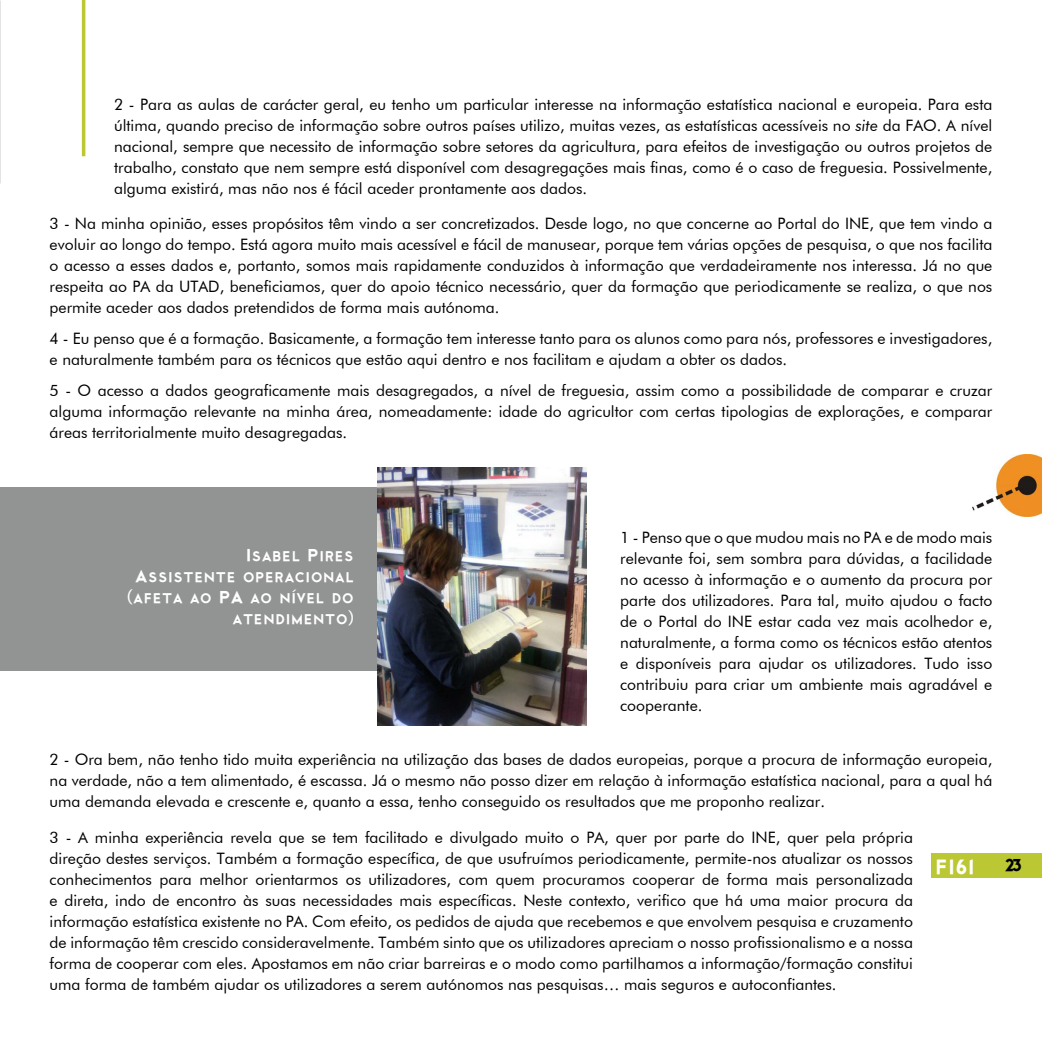
<style>
.page{position:relative;width:1042px;height:1042px;background:#fff}
.page>*{position:absolute;margin:0;border:0;box-sizing:border-box;transform-origin:0 0}
.t1{font:21px "Cityof";color:#fff}
.t2{font:17.5px/21px "Cityof";color:#fff;text-align:right}
.t3{font:17.5px "Cityof";color:#000}
.t4{font:15.75px/21px "Futura BT";color:#000;text-align:justify}
.s1{font-style:italic}
</style>
<div class="page">
<div style="left:932px;top:853px;width:110px;height:25px;background:#bbc733"></div>
<hr style="left:82px;top:0;width:3px;height:156px;background:#bbc733">
<div style="left:0;top:487px;width:518px;height:184px;background:#929493"></div>
<img style="left:972px;top:455px;width:70px;height:61px">
<img style="left:377px;top:467px;width:210px;height:258px">
<p class="t4" style="left:114px;top:93px;width:880px">2 - Para as aulas de carácter geral, eu tenho um particular interesse na informação estatística nacional e europeia. Para esta última, quando preciso de informação sobre outros países utilizo, muitas vezes, as estatísticas acessíveis no <span class="s1">site</span> da FAO. A nível nacional, sempre que necessito de informação sobre setores da agricultura, para efeitos de investigação ou outros projetos de trabalho, constato que nem sempre está disponível com desagregações mais finas, como é o caso de freguesia. Possivelmente, alguma existirá, mas não nos é fácil aceder prontamente aos dados.</p>
<p class="t4" style="left:50px;top:213px;width:944px">3 - Na minha opinião, esses propósitos têm vindo a ser concretizados. Desde logo, no que concerne ao Portal do INE, que tem vindo a evoluir ao longo do tempo. Está agora muito mais acessível e fácil de manusear, porque tem várias opções de pesquisa, o que nos facilita o acesso a esses dados e, portanto, somos mais rapidamente conduzidos à informação que verdadeiramente nos interessa. Já no que respeita ao PA da UTAD, beneficiamos, quer do apoio técnico necessário, quer da formação que periodicamente se realiza, o que nos permite aceder aos dados pretendidos de forma mais autónoma.</p>
<p class="t4" style="left:50px;top:328px;width:944px">4 - Eu penso que é a formação. Basicamente, a formação tem interesse tanto para os alunos como para nós, professores e investigadores, e naturalmente também para os técnicos que estão aqui dentro e nos facilitam e ajudam a obter os dados.</p>
<p class="t4" style="left:50px;top:380px;width:944px">5 - O acesso a dados geograficamente mais desagregados, a nível de freguesia, assim como a possibilidade de comparar e cruzar alguma informação relevante na minha área, nomeadamente: idade do agricultor com certas tipologias de explorações, e comparar áreas territorialmente muito desagregadas.</p>
<p class="t4" style="left:620px;top:527px;width:374px">1 - Penso que o que mudou mais no PA e de modo mais relevante foi, sem sombra para dúvidas, a facilidade no acesso à informação e o aumento da procura por parte dos utilizadores. Para tal, muito ajudou o facto de o Portal do INE estar cada vez mais acolhedor e, naturalmente, a forma como os técnicos estão atentos e disponíveis para ajudar os utilizadores. Tudo isso contribuiu para criar um ambiente mais agradável e cooperante.</p>
<p class="t4" style="left:50px;top:748px;width:944px">2 - Ora bem, não tenho tido muita experiência na utilização das bases de dados europeias, porque a procura de informação europeia, na verdade, não a tem alimentado, é escassa. Já o mesmo não posso dizer em relação à informação estatística nacional, para a qual há uma demanda elevada e crescente e, quanto a essa, tenho conseguido os resultados que me proponho realizar.</p>
<p class="t4" style="left:50px;top:827px;width:865px">3 - A minha experiência revela que se tem facilitado e divulgado muito o PA, quer por parte do INE, quer pela própria direção destes serviços. Também a formação específica, de que usufruímos periodicamente, permite-nos atualizar os nossos conhecimentos para melhor orientarmos os utilizadores, com quem procuramos cooperar de forma mais personalizada e direta, indo de encontro às suas necessidades mais específicas. Neste contexto, verifico que há uma maior procura da informação estatística existente no PA. Com efeito, os pedidos de ajuda que recebemos e que envolvem pesquisa e cruzamento de informação têm crescido consideravelmente. Também sinto que os utilizadores apreciam o nosso profissionalismo e a nossa forma de cooperar com eles. Apostamos em não criar barreiras e o modo como partilhamos a informação/formação constitui uma forma de também ajudar os utilizadores a serem autónomos nas pesquisas… mais seguros e autoconfiantes.</p>
<p class="t2" style="left:127px;top:544px;width:228px">Isabel Pires<br>Assistente operacional (afeta ao PA ao nível do atendimento)</p>
<h1 class="t1" style="left:935px;top:856px;width:41px">FI61</h1>
<p class="t3" style="left:1004px;top:856px;width:20px">23</p>
</div>
